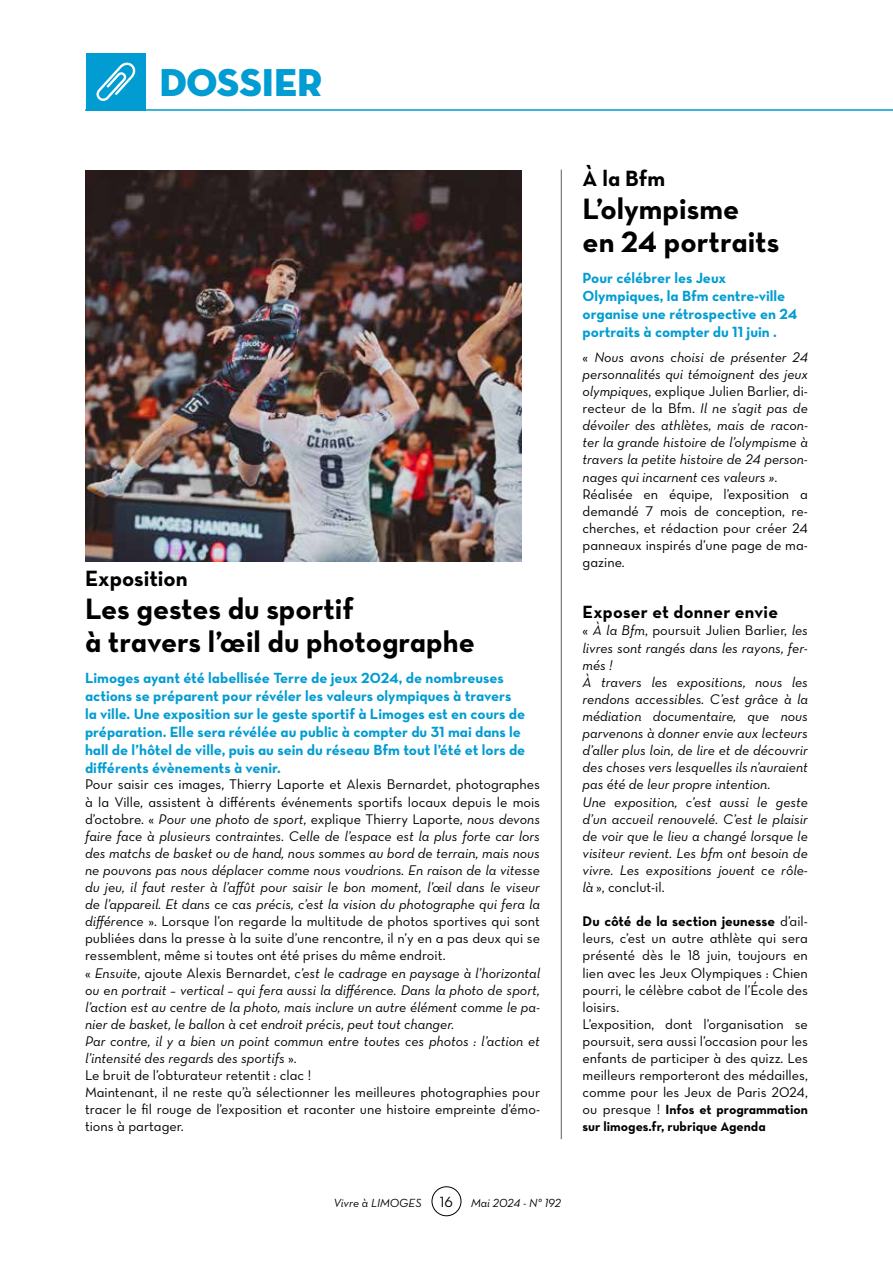
<style>
.page{position:relative;width:893px;height:1263px;background:#fff}
.page>*{position:absolute;margin:0;border:0;box-sizing:border-box;transform-origin:0 0}
.t1{font:39.6px "Neutra Disp Titling";color:#009cd2}
.t2{font:30px/33px "Neutra Text Bold Alt";color:#000}
.t3{font:22.5px "Neutra Text Bold Alt";color:#000}
.t4{font:18px "Neutra Text Bold Alt";letter-spacing:.015em;color:#000}
.t5{font:15px/18px "Neutra Text Bold Alt";color:#009cd2}
.t6{font:14.25px/17.1px "Neutra Text Book Italic Alt";color:#000}
.t7{font:14.25px/17.1px "Neutra Text Book Alt";color:#000}
.t8{font:14.25px "Neutra Text Bold Alt";color:#000}
.t9{font:13.5px/17.1px "Neutra Text Bold Alt";color:#000}
.t10{font:12px "Neutra Text Book Italic Alt";color:#000}
.s1{font-family:"Neutra Text Book Italic Alt"}
.s2{font-family:"Neutra Text Book Alt"}
.s3{font-family:"Neutra Text Book Alt";font-size:14.25px}
.s4{font-family:"Neutra Text Book Alt";font-size:15px}
</style>
<div class="page">
<hr style="left:561px;top:170px;width:1px;height:969px;background:#706f6f">
<hr style="left:85px;top:109px;width:808px;height:2px;background:#009cd2">
<div style="left:86px;top:53px;width:60px;height:58px;background:#009cd2"></div>
<svg style="left:96px;top:63px;width:39px;height:38px"></svg>
<img style="left:85px;top:170px;width:437px;height:391px">
<div style="left:432px;top:1186px;width:29px;height:30px;border:1px solid #000;border-radius:50%"></div>
<h1 class="t1" style="left:159px;top:58px;width:164px">DOSSIER</h1>
<h3 class="t3" style="left:85px;top:564px;width:104px">Exposition</h3>
<h2 class="t2" style="left:85px;top:592px;width:391px">Les gestes du sportif<br>à travers l’œil du photographe</h2>
<p class="t5" style="left:85px;top:668px;width:442px">Limoges ayant été labellisée Terre de jeux 2024, de nombreuses actions se préparent pour révéler les valeurs olympiques à travers la ville. Une exposition sur le geste sportif à Limoges est en cours de préparation. Elle sera révélée au public à compter du 31 mai dans le hall de l’hôtel de ville, puis au sein du réseau Bfm tout l’été et lors de différents évènements à venir.</p>
<p class="t7" style="left:85px;top:776px;width:457px;text-align:justify">Pour saisir ces images, Thierry Laporte et Alexis Bernardet, photographes à la Ville, assistent à différents événements sportifs locaux depuis le mois d’octobre. « <span class="s1">Pour une photo de sport</span>, explique Thierry Laporte, <span class="s1">nous devons</span></p>
<p class="t6" style="left:85px;top:827px;width:457px;text-align:justify">faire face à plusieurs contraintes. Celle de l’espace est la plus forte car lors des matchs de basket ou de hand, nous sommes au bord de terrain, mais nous ne pouvons pas nous déplacer comme nous voudrions. En raison de la vitesse du jeu, il faut rester à l’affût pour saisir le bon moment, l’œil dans le viseur de l’appareil. Et dans ce cas précis, c’est la vision du photographe qui fera la</p>
<p class="t7" style="left:85px;top:912px;width:457px;text-align:justify"><span class="s1">différence</span> ». Lorsque l’on regarde la multitude de photos sportives qui sont publiées dans la presse à la suite d’une rencontre, il n’y en a pas deux qui se ressemblent, même si toutes ont été prises du même endroit.</p>
<p class="t6" style="left:85px;top:964px;width:456px"><span class="s2">«</span> Ensuite<span class="s2">, ajoute Alexis Bernardet,</span> c’est le cadrage en paysage à l’horizontal ou en portrait – vertical – qui fera aussi la différence. Dans la photo de sport, l’action est au centre de la photo, mais inclure un autre élément comme le pa&shy;nier de basket, le ballon à cet endroit précis, peut tout changer.<br>Par contre, il y a bien un point commun entre toutes ces photos : l’action et l’intensité des regards des sportifs <span class="s2">».</span></p>
<p class="t7" style="left:85px;top:1066px;width:457px">Le bruit de l’obturateur retentit : clac !<br>Maintenant, il ne reste qu’à sélectionner les meilleures photographies pour tracer le fil rouge de l’exposition et raconter une histoire empreinte d’émo&shy;tions à partager.</p>
<h3 class="t3" style="left:583px;top:164px;width:84px">À la Bfm</h3>
<h2 class="t2" style="left:583px;top:191px;width:198px">L’olympisme<br>en 24 portraits</h2>
<p class="t5" style="left:583px;top:268px;width:216px">Pour célébrer les Jeux<br>Olympiques, la Bfm centre-ville organise une rétrospective en 24 portraits à compter du 11 juin .</p>
<p class="t6" style="left:583px;top:348px;width:227px"><span class="s2">«</span> Nous avons choisi de présenter 24 personnalités qui témoignent des jeux</p>
<p class="t7" style="left:583px;top:382px;width:227px"><span class="s1">olympiques</span>, explique Julien Barlier, di&shy;recteur de la Bfm. <span class="s1">Il ne s’agit pas de</span></p>
<p class="t6" style="left:583px;top:417px;width:227px;text-align:justify">dévoiler des athlètes, mais de racon&shy;ter la grande histoire de l’olympisme à travers la petite histoire de 24 person&shy;nages qui incarnent ces valeurs »<span class="s2">.</span></p>
<p class="t7" style="left:583px;top:485px;width:227px;text-align:justify">Réalisée en équipe, l’exposition a demandé 7 mois de conception, re&shy;cherches, et rédaction pour créer 24 panneaux inspirés d’une page de ma&shy;gazine.</p>
<p class="t4" style="left:583px;top:601px;width:197px">Exposer et donner envie</p>
<p class="t7" style="left:583px;top:622px;width:227px">« <span class="s1">À la Bfm</span>, poursuit Julien Barlier, <span class="s1">les</span></p>
<p class="t6" style="left:583px;top:639px;width:227px">livres sont rangés dans les rayons, fer&shy;més !<br>À travers les expositions, nous les rendons accessibles. C’est grâce à la médiation documentaire, que nous parvenons à donner envie aux lecteurs d’aller plus loin, de lire et de découvrir des choses vers lesquelles ils n’auraient pas été de leur propre intention.<br>Une exposition, c’est aussi le geste d’un accueil renouvelé. C’est le plaisir de voir que le lieu a changé lorsque le visiteur revient. Les bfm ont besoin de vivre. Les expositions jouent ce rôle-</p>
<p class="t7" style="left:583px;top:878px;width:84px"><span class="s1">là</span> », conclut-il.</p>
<p class="t8" style="left:583px;top:912px;width:227px">Du côté de la section jeunesse <span class="s2">d’ail-</span></p>
<p class="t7" style="left:583px;top:930px;width:227px">leurs, c’est un autre athlète qui sera présenté dès le 18 juin, toujours en lien avec les Jeux Olympiques : Chien pourri, le célèbre cabot de l’École des loisirs.<br>L’exposition, dont l’organisation se poursuit, sera aussi l’occasion pour les enfants de participer à des quizz. Les meilleurs remporteront des médailles, comme pour les Jeux de Paris 2024,</p>
<p class="t9" style="left:583px;top:1101px;width:227px"><span class="s3">ou presque !</span> Infos et programmation sur limoges.fr, rubrique Agenda</p>
<p class="t10" style="left:334px;top:1195px;width:229px">Vivre à LIMOGES <span class="s4">16</span> Mai 2024 - N° 192</p>
</div>
